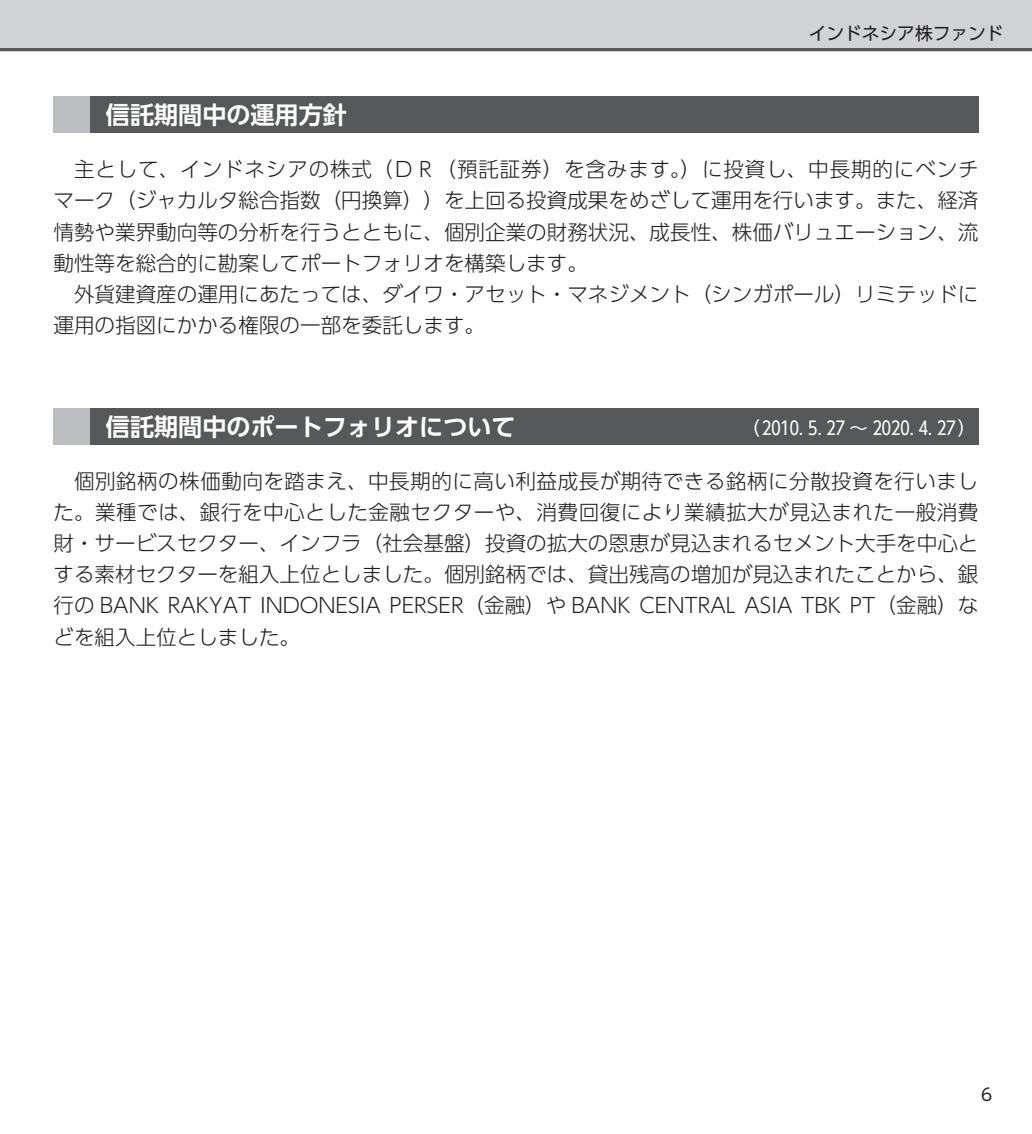
<style>
.page{position:relative;width:1032px;height:1134px;background:#fff}
.page>*{position:absolute;margin:0;border:0;box-sizing:border-box;transform-origin:0 0}
.t1{font:700 24px "UD Shin Go Pro De";color:#fff}
.t2{font:300 20.6px/31.2px "UD Shin Go Pro";color:#231f20;text-align:justify}
.t3{font:18.4px "UD Shin Go Pro";color:#fff}
.t4{font:17.8px "UD Shin Go Pro";color:#231f20}
.t5{font:17px "UD Shin Go Pro";color:#231f20}
</style>
<div class="page">
<div style="left:0;top:0;width:1032px;height:51px;background:#d1d2d4"></div>
<hr style="left:0;top:48px;width:1032px;height:3px;background:#57585a">
<div style="left:54px;top:408px;width:924px;height:37px;background:#57585a"></div>
<div style="left:54px;top:408px;width:36px;height:37px;background:#bcbdc0"></div>
<div style="left:54px;top:96px;width:924px;height:37px;background:#57585a"></div>
<div style="left:54px;top:96px;width:36px;height:37px;background:#bcbdc0"></div>
<p class="t4" style="left:809px;top:19px;width:196px">インドネシア株ファンド</p>
<p class="t1" style="left:106px;top:95px;width:242px">信託期間中の運用方針</p>
<p class="t2" style="left:54px;top:153px;width:927px;text-indent:21px">主として、インドネシアの株式（ＤＲ（預託証券）を含みます。）に投資し、中長期的にベンチマーク（ジャカルタ総合指数（円換算））を上回る投資成果をめざして運用を行います。また、経済情勢や業界動向等の分析を行うとともに、個別企業の財務状況、成長性、株価バリュエーション、流動性等を総合的に勘案してポートフォリオを構築します。</p>
<p class="t2" style="left:54px;top:278px;width:926px;text-indent:21px">外貨建資産の運用にあたっては、ダイワ・アセット・マネジメント（シンガポール）リミテッドに運用の指図にかかる権限の一部を委託します。</p>
<p class="t1" style="left:106px;top:407px;width:411px">信託期間中のポートフォリオについて</p>
<p class="t3" style="left:741px;top:413px;width:236px">（ 2010. 5. 27 ～ 2020. 4. 27）</p>
<p class="t2" style="left:53px;top:464px;width:926px;text-indent:21px">個別銘柄の株価動向を踏まえ、中長期的に高い利益成長が期待できる銘柄に分散投資を行いました。業種では、銀行を中心とした金融セクターや、消費回復により業績拡大が見込まれた一般消費財・サービスセクター、インフラ（社会基盤）投資の拡大の恩恵が見込まれるセメント大手を中心とする素材セクターを組入上位としました。個別銘柄では、貸出残高の増加が見込まれたことから、銀行の BANK RAKYAT INDONESIA PERSER（金融）や BANK CENTRAL ASIA TBK PT（金融）などを組入上位としました。</p>
<p class="t5" style="left:981px;top:1081px;width:13px">6</p>
</div>
